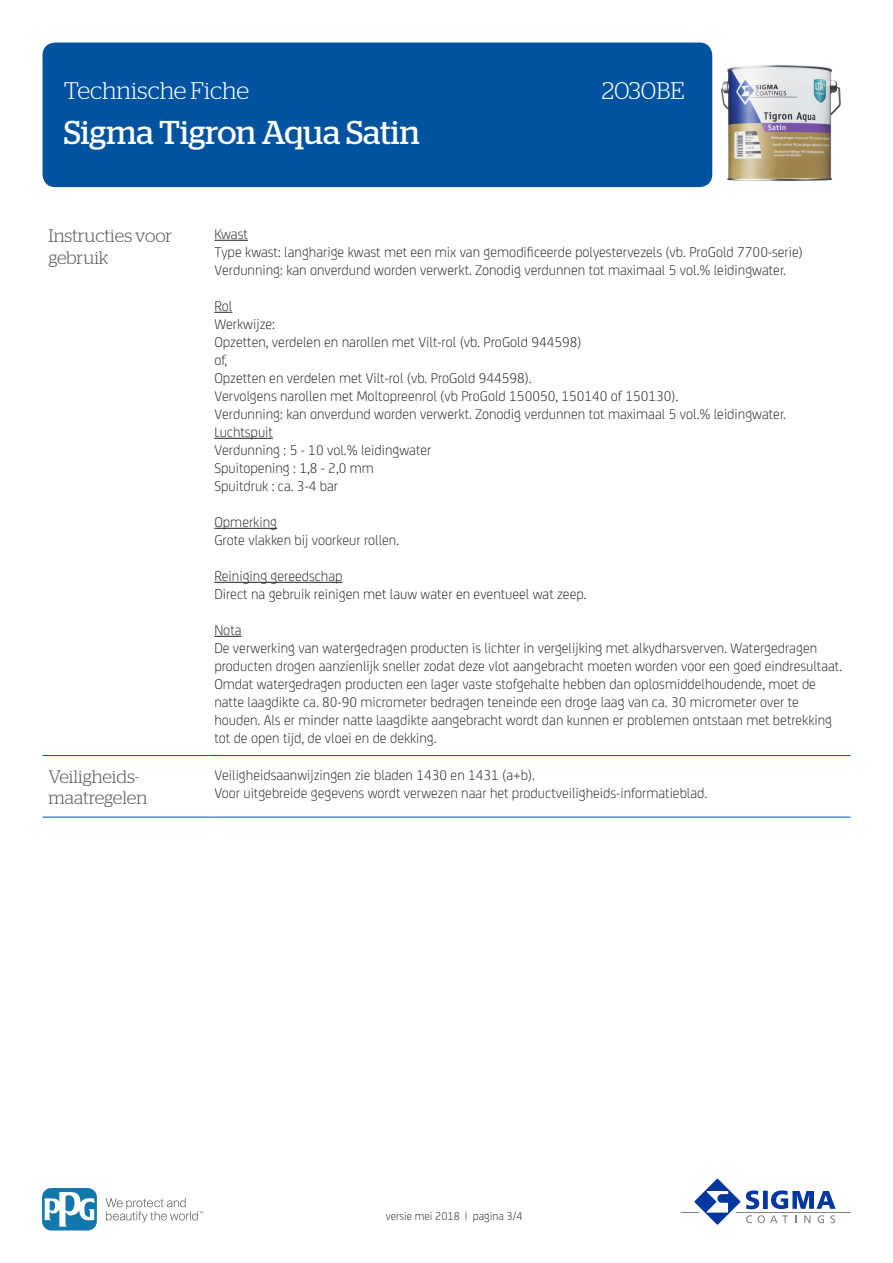
<style>
.page{position:relative;width:893px;height:1263px;background:#fff}
.page>*{position:absolute;margin:0;border:0;box-sizing:border-box;transform-origin:0 0}
.t1{font:33px "Stag";color:#fff}
.t2{font:300 24px "Stag";color:#fff}
.KOP{font:300 18px/21.6px "Stag";color:#57585a}
.BODY{font:300 15px/18px "FS Joey";color:#231f20}
.t3{font:300 12px "FS Joey";color:#231f20}
</style>
<div class="page">
<div style="left:43px;top:43px;width:669px;height:144px;background:#0153a0;border-radius:13px"></div>
<hr style="left:681px;top:1211px;width:169px;height:1px;background:#808285">
<svg style="left:689px;top:1178px;width:147px;height:47px"></svg>
<svg style="left:106px;top:1198px;width:97px;height:24px"></svg>
<svg style="left:43px;top:1188px;width:54px;height:42px"></svg>
<svg style="left:45px;top:1191px;width:49px;height:35px"></svg>
<hr style="left:43px;top:755px;width:165px;height:1px;background:#0153a0">
<hr style="left:208px;top:755px;width:642px;height:1px;background:#0153a0">
<hr style="left:43px;top:817px;width:165px;height:1px;background:#0153a0">
<hr style="left:208px;top:817px;width:642px;height:1px;background:#0153a0">
<hr style="left:214px;top:240px;width:34px;height:1px;background:#231f20">
<svg style="left:214px;top:312px;width:18px;height:1px"></svg>
<hr style="left:214px;top:438px;width:59px;height:1px;background:#231f20">
<hr style="left:214px;top:528px;width:63px;height:1px;background:#231f20">
<hr style="left:214px;top:582px;width:129px;height:1px;background:#231f20">
<svg style="left:214px;top:636px;width:28px;height:1px"></svg>
<img style="left:720px;top:65px;width:121px;height:116px">
<h2 class="t2" style="left:64px;top:77px;width:187px">Technische Fiche</h2>
<h2 class="t2" style="left:602px;top:77px;width:84px">2030BE</h2>
<h1 class="t1" style="left:64px;top:114px;width:357px">Sigma Tigron Aqua Satin</h1>
<p class="KOP" style="left:49px;top:225px;width:125px">Instructies voor gebruik</p>
<p class="BODY" style="left:214px;top:224px;width:590px">Kwast<br>Type kwast: langharige kwast met een mix van gemodificeerde polyestervezels (vb. ProGold 7700-serie)<br>Verdunning: kan onverdund worden verwerkt. Zonodig verdunnen tot maximaal 5 vol.% leidingwater.</p>
<p class="BODY" style="left:214px;top:296px;width:573px">Rol<br>Werkwijze:<br>Opzetten, verdelen en narollen met Vilt-rol (vb. ProGold 944598)<br>of,<br>Opzetten en verdelen met Vilt-rol (vb. ProGold 944598).<br>Vervolgens narollen met Moltopreenrol (vb ProGold 150050, 150140 of 150130).<br>Verdunning: kan onverdund worden verwerkt. Zonodig verdunnen tot maximaal 5 vol.% leidingwater.<br>Luchtspuit<br>Verdunning : 5 - 10 vol.% leidingwater<br>Spuitopening : 1,8 - 2,0 mm<br>Spuitdruk : ca. 3-4 bar</p>
<p class="BODY" style="left:214px;top:512px;width:186px">Opmerking<br>Grote vlakken bij voorkeur rollen.</p>
<p class="BODY" style="left:214px;top:566px;width:374px">Reiniging gereedschap<br>Direct na gebruik reinigen met lauw water en eventueel wat zeep.</p>
<p class="BODY" style="left:214px;top:620px;width:629px">Nota<br>De verwerking van watergedragen producten is lichter in vergelijking met alkydharsverven. Watergedragen producten drogen aanzienlijk sneller zodat deze vlot aangebracht moeten worden voor een goed eindresultaat.<br>Omdat watergedragen producten een lager vaste stofgehalte hebben dan oplosmiddelhoudende, moet de natte laagdikte ca. 80-90 micrometer bedragen teneinde een droge laag van ca. 30 micrometer over te houden. Als er minder natte laagdikte aangebracht wordt dan kunnen er problemen ontstaan met betrekking tot de open tijd, de vloei en de dekking.</p>
<p class="KOP" style="left:49px;top:765px;width:100px">Veiligheids&shy;maatregelen</p>
<p class="BODY" style="left:214px;top:765px;width:494px">Veiligheidsaanwijzingen zie bladen 1430 en 1431 (a+b).<br>Voor uitgebreide gegevens wordt verwezen naar het productveiligheids-informatieblad.</p>
<p class="t3" style="left:386px;top:1208px;width:138px">versie mei 2018 | pagina 3/4</p>
</div>
